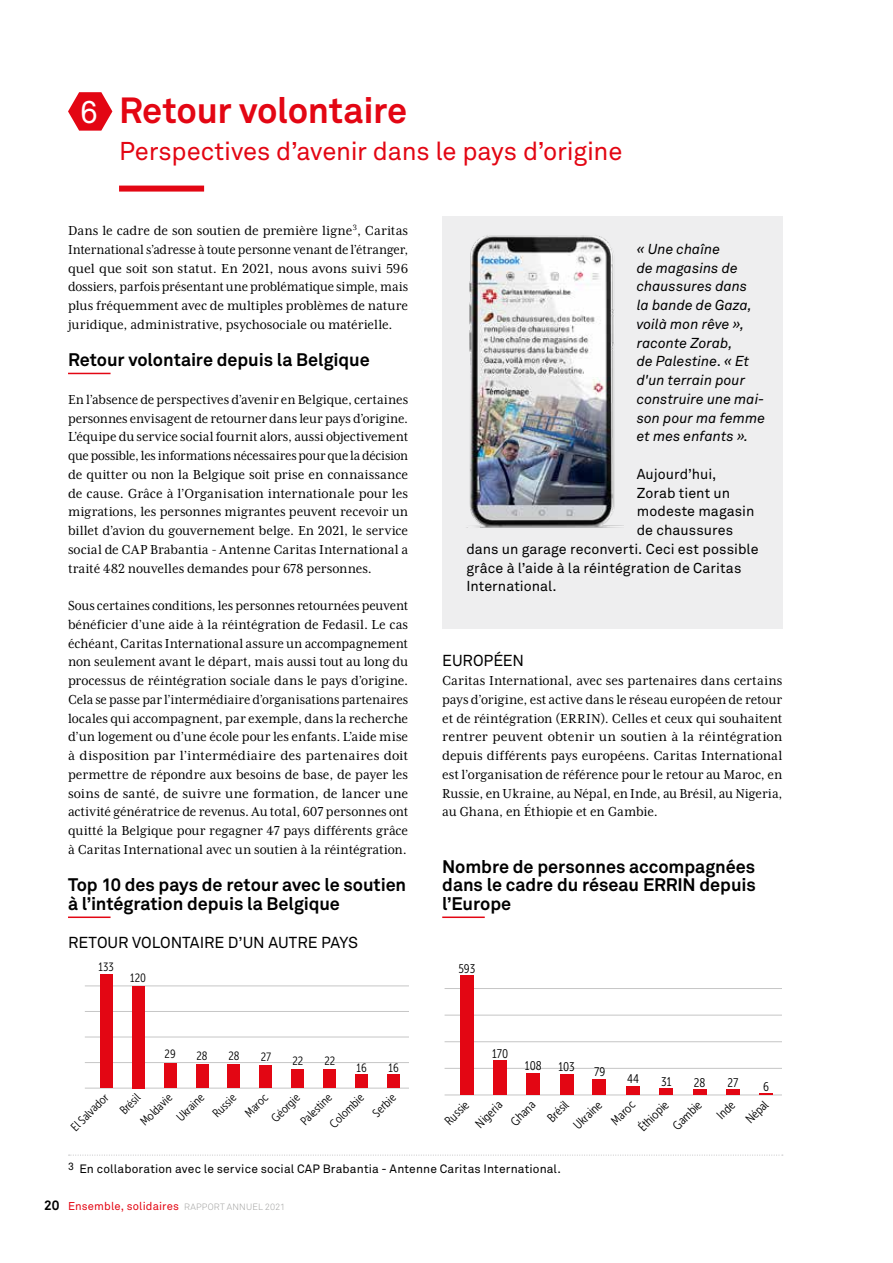
<style>
.page{position:relative;width:893px;height:1263px;background:#fff}
.page>*{position:absolute;margin:0;border:0;box-sizing:border-box;transform-origin:0 0}
.t1{font:700 36px "Akkurat Pro";letter-spacing:-.01em;color:#e30613}
.t2{font:31.5px "Akkurat Pro";color:#fff}
.t3{font:25.5px "Akkurat Pro";letter-spacing:-.01em;color:#e30613}
.t4{font:700 18px/18.8px "Akkurat Pro";letter-spacing:-.005em;color:#000}
.t5{font:15.75px "Akkurat Pro";letter-spacing:-.005em;color:#000}
.t6{font:15px/18.8px "Mrs Eaves XL Serif Nar OT";letter-spacing:-.005em;color:#000;text-align:justify}
.t7{font:italic 14.25px/18.8px "Akkurat Pro";letter-spacing:.005em;color:#000}
.t8{font:14.25px "Akkurat Pro";letter-spacing:.005em;color:#000}
.t9{font:12.45px/23.5px "Museo Sans Cond 300";color:#000}
.t10{font:12px "Museo Sans Cond 300";color:#000}
.t11{font:12px "Akkurat Pro";letter-spacing:.015em;color:#000}
.t12{font:11.25px "Akkurat Pro";letter-spacing:.015em;color:#e30613}
.s1{font-style:normal}
.s2{font-weight:700;font-size:13.5px;color:#000}
.s3{font-family:"Akkurat Light Pro";font-size:9px;color:#9d9d9c}
</style>
<div class="page">
<div style="left:442px;top:216px;width:340px;height:413px;background:#eeeeef"></div>
<svg style="left:68px;top:92px;width:44px;height:39px"></svg>
<div style="left:119px;top:186px;width:85px;height:6px;background:#e30613"></div>
<hr style="left:68px;top:373px;width:43px;height:1px;background:#e30613">
<hr style="left:68px;top:916px;width:43px;height:2px;background:#e30613">
<hr style="left:442px;top:916px;width:43px;height:2px;background:#e30613">
<svg style="left:69px;top:1154px;width:714px;height:2px"></svg>
<hr style="left:85px;top:1088px;width:323px;height:1px;background:#c6c6c6">
<hr style="left:85px;top:1062px;width:323px;height:1px;background:#c6c6c6">
<hr style="left:85px;top:1037px;width:323px;height:1px;background:#c6c6c6">
<hr style="left:85px;top:1011px;width:323px;height:1px;background:#c6c6c6">
<hr style="left:85px;top:985px;width:323px;height:1px;background:#c6c6c6">
<div style="left:387px;top:1074px;width:13px;height:14px;background:#e30613"></div>
<div style="left:355px;top:1074px;width:13px;height:14px;background:#e30613"></div>
<div style="left:323px;top:1069px;width:13px;height:19px;background:#e30613"></div>
<div style="left:291px;top:1069px;width:13px;height:19px;background:#e30613"></div>
<div style="left:259px;top:1065px;width:13px;height:23px;background:#e30613"></div>
<div style="left:227px;top:1064px;width:13px;height:24px;background:#e30613"></div>
<div style="left:196px;top:1064px;width:12px;height:24px;background:#e30613"></div>
<div style="left:164px;top:1063px;width:12px;height:25px;background:#e30613"></div>
<div style="left:132px;top:986px;width:13px;height:102px;background:#e30613"></div>
<div style="left:100px;top:975px;width:13px;height:113px;background:#e30613"></div>
<hr style="left:445px;top:1094px;width:336px;height:1px;background:#c6c6c6">
<hr style="left:445px;top:1068px;width:336px;height:1px;background:#c6c6c6">
<hr style="left:445px;top:1041px;width:336px;height:1px;background:#c6c6c6">
<hr style="left:445px;top:1015px;width:336px;height:1px;background:#c6c6c6">
<hr style="left:445px;top:988px;width:336px;height:1px;background:#c6c6c6">
<svg style="left:759px;top:1094px;width:14px;height:1px"></svg>
<div style="left:726px;top:1089px;width:13px;height:6px;background:#e30613"></div>
<div style="left:693px;top:1089px;width:13px;height:6px;background:#e30613"></div>
<div style="left:660px;top:1089px;width:13px;height:6px;background:#e30613"></div>
<div style="left:626px;top:1086px;width:14px;height:9px;background:#e30613"></div>
<div style="left:593px;top:1079px;width:13px;height:16px;background:#e30613"></div>
<div style="left:560px;top:1074px;width:13px;height:21px;background:#e30613"></div>
<div style="left:527px;top:1073px;width:13px;height:22px;background:#e30613"></div>
<div style="left:493px;top:1061px;width:14px;height:34px;background:#e30613"></div>
<div style="left:460px;top:976px;width:13px;height:119px;background:#e30613"></div>
<img style="left:466px;top:235px;width:158px;height:293px">
<h2 class="t2" style="left:80px;top:93px;width:19px">6</h2>
<h1 class="t1" style="left:119px;top:88px;width:290px">Retour volontaire</h1>
<h3 class="t3" style="left:119px;top:136px;width:505px">Perspectives d’avenir dans le pays d’origine</h3>
<p class="t6" style="left:68px;top:221px;width:342px">Dans le cadre de son soutien de première ligne<sup>3</sup>, Caritas International s’adresse à toute personne venant de l’étranger, quel que soit son statut. En 2021, nous avons suivi 596 dossiers, parfois présentant une problématique simple, mais plus fréquemment avec de multiples problèmes de nature juridique, administrative, psychosociale ou matérielle.</p>
<p class="t4" style="left:68px;top:351px;width:303px">Retour volontaire depuis la Belgique</p>
<p class="t6" style="left:68px;top:390px;width:342px">En l’absence de perspectives d’avenir en Belgique, certaines personnes envisagent de retourner dans leur pays d’origine.<br>L’équipe du service social fournit alors, aussi objectivement que possible, les informations nécessaires pour que la décision de quitter ou non la Belgique soit prise en connaissance de cause. Grâce à l’Organisation internationale pour les migrations, les personnes migrantes peuvent recevoir un billet d’avion du gouvernement belge. En 2021, le service social de CAP Brabantia - Antenne Caritas International a traité 482 nouvelles demandes pour 678 personnes.</p>
<p class="t6" style="left:68px;top:596px;width:342px">Sous certaines conditions, les personnes retournées peuvent bénéficier d’une aide à la réintégration de Fedasil. Le cas échéant, Caritas International assure un accompagnement non seulement avant le départ, mais aussi tout au long du processus de réintégration sociale dans le pays d’origine.<br>Cela se passe par l’intermédiaire d’organisations partenaires locales qui accompagnent, par exemple, dans la recherche d’un logement ou d’une école pour les enfants. L’aide mise à disposition par l’intermédiaire des partenaires doit permettre de répondre aux besoins de base, de payer les soins de santé, de suivre une formation, de lancer une activité génératrice de revenus. Au total, 607 personnes ont quitté la Belgique pour regagner 47 pays différents grâce à Caritas International avec un soutien à la réintégration.</p>
<p class="t4" style="left:68px;top:876px;width:340px">Top 10 des pays de retour avec le soutien à l’intégration depuis la Belgique</p>
<p class="t5" style="left:68px;top:933px;width:292px">RETOUR VOLONTAIRE D’UN AUTRE PAYS</p>
<p class="t10" style="left:99px;top:960px;width:17px">133</p>
<p class="t10" style="left:130px;top:971px;width:17px">120</p>
<p class="t10" style="left:165px;top:1047px;width:13px">29</p>
<p class="t10" style="left:196px;top:1049px;width:13px">28</p>
<p class="t10" style="left:228px;top:1049px;width:13px">28</p>
<p class="t10" style="left:261px;top:1050px;width:12px">27</p>
<p class="t10" style="left:292px;top:1054px;width:12px">22</p>
<p class="t10" style="left:324px;top:1054px;width:12px">22</p>
<p class="t10" style="left:357px;top:1061px;width:12px">16</p>
<p class="t10" style="left:388px;top:1061px;width:12px">16</p>
<p class="t10" style="left:68px;top:1124px;width:49px;rotate:-45deg">El Salvador</p>
<p class="t10" style="left:117px;top:1107px;width:25px;rotate:-45deg">Brésil</p>
<p class="t10" style="left:138px;top:1119px;width:41px;rotate:-45deg">Moldavie</p>
<p class="t10" style="left:174px;top:1114px;width:35px;rotate:-45deg">Ukraine</p>
<p class="t10" style="left:210px;top:1110px;width:29px;rotate:-45deg">Russie</p>
<p class="t10" style="left:242px;top:1110px;width:29px;rotate:-45deg">Maroc</p>
<p class="t10" style="left:269px;top:1115px;width:36px;rotate:-45deg">Géorgie</p>
<p class="t10" style="left:298px;top:1118px;width:40px;rotate:-45deg">Palestine</p>
<p class="t10" style="left:327px;top:1121px;width:44px;rotate:-45deg">Colombie</p>
<p class="t10" style="left:370px;top:1110px;width:29px;rotate:-45deg">Serbie</p>
<p class="t7" style="left:637px;top:240px;width:130px">« Une chaîne<br>de magasins de chaussures dans<br>la bande de Gaza, voilà mon rêve », raconte Zorab,<br>de Palestine<span class="s1">.</span> « Et d'un terrain pour construire une mai&shy;son pour ma femme et mes enfants ».</p>
<p class="t8" style="left:637px;top:466px;width:81px">Aujourd’hui,</p>
<p class="t8" style="left:637px;top:484px;width:95px">Zorab tient un</p>
<p class="t8" style="left:637px;top:503px;width:119px">modeste magasin</p>
<p class="t8" style="left:637px;top:522px;width:98px">de chaussures</p>
<p class="t8" style="left:466px;top:541px;width:294px">dans un garage reconverti. Ceci est possible</p>
<p class="t8" style="left:466px;top:559px;width:277px">grâce à l’aide à la réintégration de Caritas</p>
<p class="t8" style="left:466px;top:578px;width:92px">International.</p>
<p class="t5" style="left:442px;top:652px;width:83px">EUROPÉEN</p>
<p class="t6" style="left:442px;top:671px;width:342px">Caritas International, avec ses partenaires dans certains pays d’origine, est active dans le réseau européen de retour et de réintégration (ERRIN). Celles et ceux qui souhaitent rentrer peuvent obtenir un soutien à la réintégration depuis différents pays européens. Caritas International est l’organisation de référence pour le retour au Maroc, en Russie, en Ukraine, au Népal, en Inde, au Brésil, au Nigeria, au Ghana, en Éthiopie et en Gambie.</p>
<p class="t4" style="left:442px;top:857px;width:315px;text-align:justify">Nombre de personnes accompagnées dans le cadre du réseau ERRIN depuis l’Europe</p>
<p class="t9" style="left:458px;top:957px;width:18px">593</p>
<p class="t9" style="left:492px;top:1042px;width:18px">170</p>
<p class="t9" style="left:525px;top:1054px;width:18px">108</p>
<p class="t9" style="left:558px;top:1055px;width:18px">103</p>
<p class="t9" style="left:594px;top:1060px;width:13px">79</p>
<p class="t9" style="left:627px;top:1066px;width:13px">44</p>
<p class="t9" style="left:661px;top:1070px;width:12px">31</p>
<p class="t9" style="left:694px;top:1071px;width:13px">28</p>
<p class="t9" style="left:727px;top:1071px;width:12px">27</p>
<p class="t9" style="left:763px;top:1074px;width:7px">6</p>
<p class="t9" style="left:439px;top:1115px;width:30px;rotate:-45deg">Russie</p>
<p class="t9" style="left:469px;top:1117px;width:34px;rotate:-45deg">Nigeria</p>
<p class="t9" style="left:504px;top:1115px;width:31px;rotate:-45deg">Ghana</p>
<p class="t9" style="left:541px;top:1112px;width:26px;rotate:-45deg">Brésil</p>
<p class="t9" style="left:567px;top:1119px;width:36px;rotate:-45deg">Ukraine</p>
<p class="t9" style="left:605px;top:1114px;width:30px;rotate:-45deg">Maroc</p>
<p class="t9" style="left:632px;top:1120px;width:38px;rotate:-45deg">Éthiopie</p>
<p class="t9" style="left:667px;top:1119px;width:37px;rotate:-45deg">Gambie</p>
<p class="t9" style="left:723px;top:1096px;width:28px;text-indent:-17px;rotate:-45deg">Inde<br>Népal</p>
<p class="t11" style="left:68px;top:1161px;width:494px"><sup>3</sup> En collaboration avec le service social CAP Brabantia - Antenne Caritas International.</p>
<p class="t12" style="left:44px;top:1200px;width:243px"><span class="s2">20</span> Ensemble, solidaires <span class="s3">RAPPORT ANNUEL 2021</span></p>
</div>
